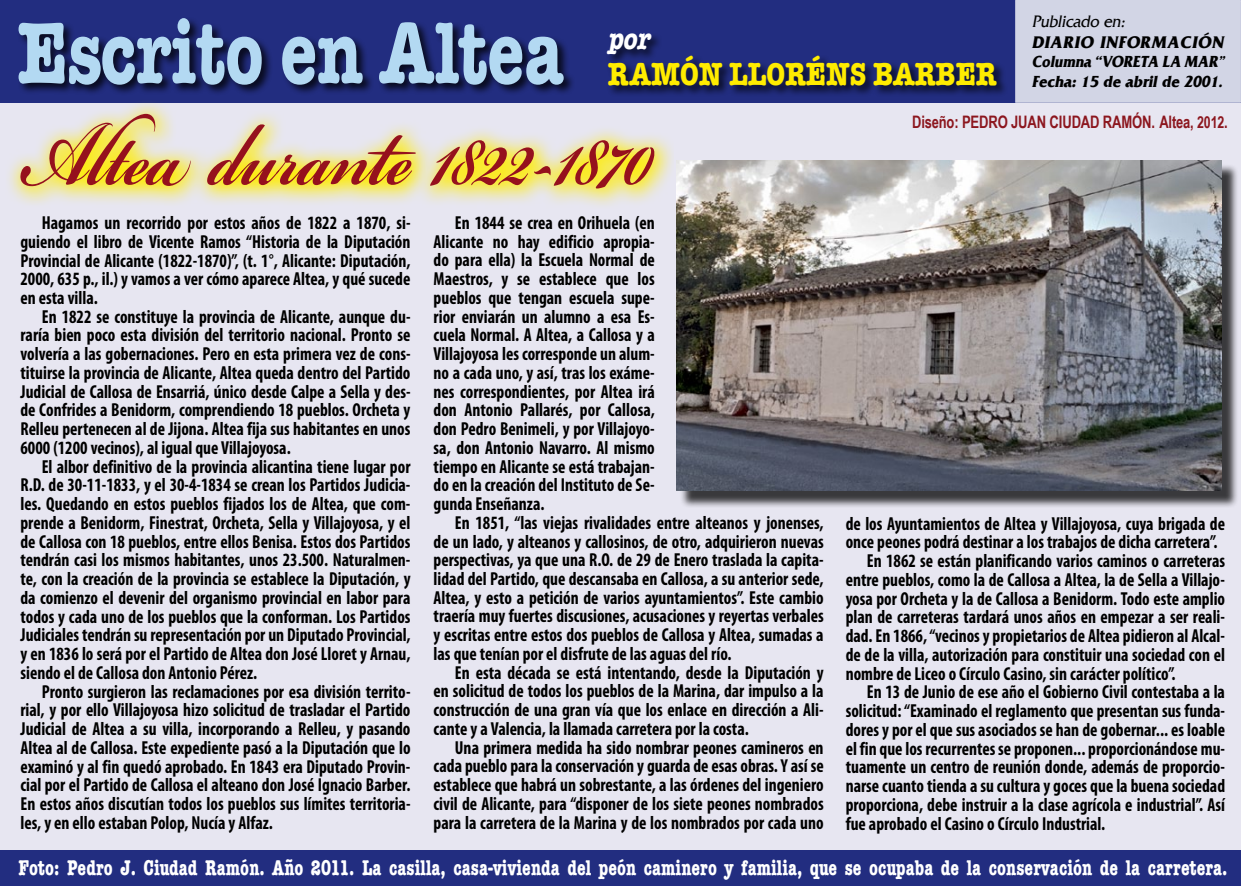
<style>
.page{position:relative;width:1241px;height:886px;background:#fff}
.page>*{position:absolute;margin:0;border:0;box-sizing:border-box;transform-origin:0 0}
.t1{font:700 136px "Bickham Script Pro";color:#95111d;scale:.67 1}
.t2{font:700 90px "American Typewriter";color:#b3d9f2;scale:.75 1}
.t3{font:700 33px "American Typewriter";color:#ffec00;scale:.82 1}
.t4{font:italic 700 30.25px "American Typewriter";color:#fff;scale:.82 1}
.t5{font:700 condensed 22px "American Typewriter";letter-spacing:.005em;color:#fff;scale:.91 1}
.t6{font:700 condensed 18.88px/18.8px "Myriad Pro";color:#000;text-align:justify;scale:.93 1}
.t7{font:italic 700 17.75px "Friz Quadrata";color:#000;scale:.96 1}
.t8{font:italic 17.5px "Friz Quadrata";color:#000;scale:.92 1}
.t9{font:700 17.25px "Arial Narrow";letter-spacing:-.01em;color:#8c161e;scale:.92 1}
.t10{font:italic 700 16.88px/20px "Friz Quadrata";color:#000;scale:.87 1}
.s1{font-size:15px}
.s2{font-size:142px}
.s3{font-size:134.25px}
.s4{font-size:16.5px}
</style>
<div class="page">
<div style="left:0;top:0;width:1240px;height:886px;background:#e7e6f1"></div>
<div style="left:679px;top:164px;width:559px;height:344px;background:#000;opacity:.75"></div>
<img style="left:676px;top:160px;width:545px;height:331px">
<div style="left:0;top:0;width:1240px;height:103px;background:#222d80"></div>
<div style="left:1015px;top:0;width:225px;height:103px;background:#d2d5e5;border:1px solid #fff"></div>
<div style="left:605px;top:32px;width:402px;height:65px;background:#000;opacity:.75"></div>
<div style="left:17px;top:16px;width:558px;height:80px;background:#000;opacity:.75"></div>
<div style="left:0;top:850px;width:1240px;height:36px;background:#222d80"></div>
<svg style="left:9px;top:96px;width:665px;height:109px"></svg>
<h2 class="t2" style="left:17px;top:-25px;width:730px">Escrito en Altea</h2>
<h3 class="t4" style="left:607px;top:13px;width:63px">por</h3>
<h3 class="t3" style="left:607px;top:45px;width:475px">RAMÓN LLORÉNS BARBER</h3>
<p class="t8" style="left:1031px;top:11px;width:107px">Publicado en:</p>
<p class="t7" style="left:1031px;top:32px;width:205px">DIARIO INFORMACIÓN</p>
<p class="t10" style="left:1031px;top:51px;width:227px">COLUMNA “VORETA LA MAR”<br>FECHA: 15 DE ABRIL DE 2001<span class="s1">.</span></p>
<h1 class="t1" style="left:18px;top:57px;width:986px"><span class="s2">A</span>ltea<span class="s3">durante</span>1822-1870</h1>
<p class="t9" style="left:912px;top:109px;width:344px">Diseño: PEDRO JUAN CIUDAD RAMÓN. Altea, <span class="s4">2012</span>.</p>
<p class="t6" style="left:433px;top:213px;width:239px;text-indent:21px">En 1844 se crea en Orihuela (en Alicante no hay edificio apropia&shy;do para ella) la Escuela Normal de Maestros, y se establece que los pueblos que tengan escuela supe&shy;rior enviarán un alumno a esa Es&shy;cuela Normal. A Altea, a Callosa y a Villajoyosa les corresponde un alum&shy;no a cada uno, y así, tras los exáme&shy;nes correspondientes, por Altea irá don Antonio Pallarés, por Callosa, don Pedro Benimeli, y por Villajoyo&shy;sa, don Antonio Navarro. Al mismo tiempo en Alicante se está trabajan&shy;do en la creación del Instituto de Se&shy;gunda Enseñanza.</p>
<p class="t6" style="left:433px;top:513px;width:421px;text-indent:21px">En 1851, “las viejas rivalidades entre alteanos y jonenses, de un lado, y alteanos y callosinos, de otro, adquirieron nuevas perspectivas, ya que una R.O. de 29 de Enero traslada la capita&shy;lidad del Partido, que descansaba en Callosa, a su anterior sede, Altea, y esto a petición de varios ayuntamientos”. Este cambio traería muy fuertes discusiones, acusaciones y reyertas verbales y escritas entre estos dos pueblos de Callosa y Altea, sumadas a las que tenían por el disfrute de las aguas del río.</p>
<p class="t6" style="left:433px;top:663px;width:421px;text-indent:21px">En esta década se está intentando, desde la Diputación y en solicitud de todos los pueblos de la Marina, dar impulso a la construcción de una gran vía que los enlace en dirección a Ali&shy;cante y a Valencia, la llamada carretera por la costa.</p>
<p class="t6" style="left:433px;top:738px;width:421px;text-indent:21px">Una primera medida ha sido nombrar peones camineros en cada pueblo para la conservación y guarda de esas obras. Y así se establece que habrá un sobrestante, a las órdenes del ingeniero civil de Alicante, para “disponer de los siete peones nombrados para la carretera de la Marina y de los nombrados por cada uno</p>
<p class="t5" style="left:19px;top:850px;width:1329px">Foto: Pedro J. Ciudad Ramón. Año 2011. La casilla, casa-vivienda del peón caminero y familia, que se ocupaba de la conservación de la carretera.</p>
<p class="t6" style="left:20px;top:213px;width:421px;text-indent:21px">Hagamos un recorrido por estos años de 1822 a 1870, si&shy;guiendo el libro de Vicente Ramos “Historia de la Diputación Provincial de Alicante (1822-1870)”, (t. 1°, Alicante: Diputación, 2000, 635 p., il.) y vamos a ver cómo aparece Altea, y qué sucede en esta villa.</p>
<p class="t6" style="left:20px;top:307px;width:421px;text-indent:21px">En 1822 se constituye la provincia de Alicante, aunque du&shy;raría bien poco esta división del territorio nacional. Pronto se volvería a las gobernaciones. Pero en esta primera vez de cons&shy;tituirse la provincia de Alicante, Altea queda dentro del Partido Judicial de Callosa de Ensarriá, único desde Calpe a Sella y des&shy;de Confrides a Benidorm, comprendiendo 18 pueblos. Orcheta y Relleu pertenecen al de Jijona. Altea fija sus habitantes en unos 6000 (1200 vecinos), al igual que Villajoyosa.</p>
<p class="t6" style="left:20px;top:457px;width:421px;text-indent:21px">El albor definitivo de la provincia alicantina tiene lugar por R.D. de 30-11-1833, y el 30-4-1834 se crean los Partidos Judicia&shy;les. Quedando en estos pueblos fijados los de Altea, que com&shy;prende a Benidorm, Finestrat, Orcheta, Sella y Villajoyosa, y el de Callosa con 18 pueblos, entre ellos Benisa. Estos dos Partidos tendrán casi los mismos habitantes, unos 23.500. Naturalmen&shy;te, con la creación de la provincia se establece la Diputación, y da comienzo el devenir del organismo provincial en labor para todos y cada uno de los pueblos que la conforman. Los Partidos Judiciales tendrán su representación por un Diputado Provincial, y en 1836 lo será por el Partido de Altea don José Lloret y Arnau, siendo el de Callosa don Antonio Pérez.</p>
<p class="t6" style="left:20px;top:681px;width:421px;text-indent:21px">Pronto surgieron las reclamaciones por esa división territo&shy;rial, y por ello Villajoyosa hizo solicitud de trasladar el Partido Judicial de Altea a su villa, incorporando a Relleu, y pasando Altea al de Callosa. Este expediente pasó a la Diputación que lo examinó y al fin quedó aprobado. En 1843 era Diputado Provin&shy;cial por el Partido de Callosa el alteano don José Ignacio Barber.<br>En estos años discutían todos los pueblos sus límites territoria&shy;les, y en ello estaban Polop, Nucía y Alfaz.</p>
<p class="t6" style="left:845px;top:513px;width:409px">de los Ayuntamientos de Altea y Villajoyosa, cuya brigada de</p>
<p class="t6" style="left:845px;top:532px;width:401px">once peones podrá destinar a los trabajos de dicha carretera”.</p>
<p class="t6" style="left:866px;top:551px;width:386px">En 1862 se están planificando varios caminos o carreteras</p>
<p class="t6" style="left:845px;top:570px;width:409px">entre pueblos, como la de Callosa a Altea, la de Sella a Villajo-</p>
<p class="t6" style="left:845px;top:588px;width:409px">yosa por Orcheta y la de Callosa a Benidorm. Todo este amplio</p>
<p class="t6" style="left:845px;top:607px;width:409px">plan de carreteras tardará unos años en empezar a ser reali-</p>
<p class="t6" style="left:845px;top:626px;width:409px">dad. En 1866, “vecinos y propietarios de Altea pidieron al Alcal-</p>
<p class="t6" style="left:845px;top:645px;width:409px">de de la villa, autorización para constituir una sociedad con el</p>
<p class="t6" style="left:845px;top:663px;width:356px">nombre de Liceo o Círculo Casino, sin carácter político”.</p>
<p class="t6" style="left:866px;top:682px;width:386px">En 13 de Junio de ese año el Gobierno Civil contestaba a la</p>
<p class="t6" style="left:845px;top:701px;width:409px">solicitud: “Examinado el reglamento que presentan sus funda-</p>
<p class="t6" style="left:845px;top:720px;width:409px">dores y por el que sus asociados se han de gobernar... es loable</p>
<p class="t6" style="left:845px;top:738px;width:409px">el fin que los recurrentes se proponen... proporcionándose mu-</p>
<p class="t6" style="left:845px;top:757px;width:409px">tuamente un centro de reunión donde, además de proporcio-</p>
<p class="t6" style="left:845px;top:776px;width:409px">narse cuanto tienda a su cultura y goces que la buena sociedad</p>
<p class="t6" style="left:845px;top:795px;width:409px">proporciona, debe instruir a la clase agrícola e industrial”. Así</p>
<p class="t6" style="left:845px;top:813px;width:281px">fue aprobado el Casino o Círculo Industrial.</p>
</div>
